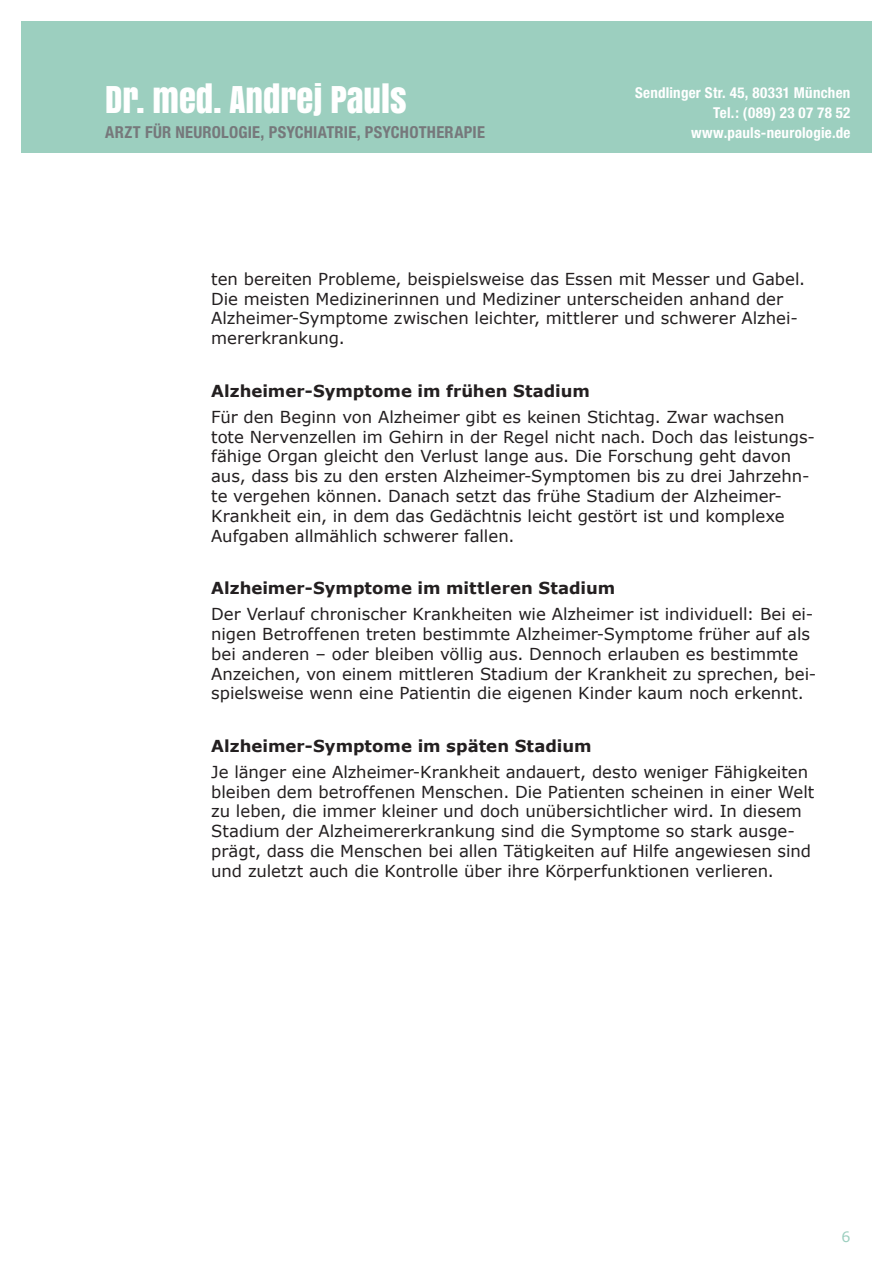
<style>
.page{position:relative;width:893px;height:1263px;background:#fff}
.page>*{position:absolute;margin:0;border:0;box-sizing:border-box;transform-origin:0 0}
.t1{font:34.5px "Anton";color:#fff}
.t2{font:16.5px/19.8px "Verdana";color:#231f20}
.t3{font:700 16.5px "Verdana";color:#231f20}
.t4{font:700 condensed 16.5px "Helvetica Neue";letter-spacing:.015em;color:#76787b}
.t5{font:700 condensed 15px/20px "Helvetica Neue";letter-spacing:.025em;color:#fff;text-align:right}
.t6{font:14.25px "Verdana";color:#9ccfbf}
</style>
<div class="page">
<div style="left:21px;top:21px;width:851px;height:132px;background:#9ccfbf"></div>
<h1 class="t1" style="left:105px;top:73px;width:303px">DR. MED. ANDREJ PAULS</h1>
<p class="t5" style="left:635px;top:82px;width:217px">Sendlinger Str. 45, 80331 München<br>Tel.: (089) 23 07 78 52</p>
<p class="t4" style="left:105px;top:122px;width:381px">Arzt Für Neurologie, Psychiatrie, Psychotherapie</p>
<p class="t5" style="left:691px;top:122px;width:161px">www.pauls-neurologie.de</p>
<p class="t2" style="left:211px;top:268px;width:595px">ten bereiten Probleme, beispielsweise das Essen mit Messer und Gabel.<br>Die meisten Medizinerinnen und Mediziner unterscheiden anhand der Alzheimer-Symptome zwischen leichter, mittlerer und schwerer Alzhei&shy;mererkrankung.</p>
<p class="t3" style="left:211px;top:380px;width:380px">Alzheimer-Symptome im frühen Stadium</p>
<p class="t2" style="left:211px;top:406px;width:605px">Für den Beginn von Alzheimer gibt es keinen Stichtag. Zwar wachsen tote Nervenzellen im Gehirn in der Regel nicht nach. Doch das leistungs&shy;fähige Organ gleicht den Verlust lange aus. Die Forschung geht davon aus, dass bis zu den ersten Alzheimer-Symptomen bis zu drei Jahrzehn&shy;te vergehen können. Danach setzt das frühe Stadium der Alzheimer-Krankheit ein, in dem das Gedächtnis leicht gestört ist und komplexe Aufgaben allmählich schwerer fallen.</p>
<p class="t3" style="left:211px;top:577px;width:405px">Alzheimer-Symptome im mittleren Stadium</p>
<p class="t2" style="left:211px;top:604px;width:607px">Der Verlauf chronischer Krankheiten wie Alzheimer ist individuell: Bei ei&shy;nigen Betroffenen treten bestimmte Alzheimer-Symptome früher auf als bei anderen – oder bleiben völlig aus. Dennoch erlauben es bestimmte Anzeichen, von einem mittleren Stadium der Krankheit zu sprechen, bei&shy;spielsweise wenn eine Patientin die eigenen Kinder kaum noch erkennt.</p>
<p class="t3" style="left:211px;top:735px;width:382px">Alzheimer-Symptome im späten Stadium</p>
<p class="t2" style="left:211px;top:761px;width:605px">Je länger eine Alzheimer-Krankheit andauert, desto weniger Fähigkeiten bleiben dem betroffenen Menschen. Die Patienten scheinen in einer Welt zu leben, die immer kleiner und doch unübersichtlicher wird. In diesem Stadium der Alzheimererkrankung sind die Symptome so stark ausge&shy;prägt, dass die Menschen bei allen Tätigkeiten auf Hilfe angewiesen sind und zuletzt auch die Kontrolle über ihre Körperfunktionen verlieren.</p>
<p class="t6" style="left:841px;top:1227px;width:11px">6</p>
</div>
